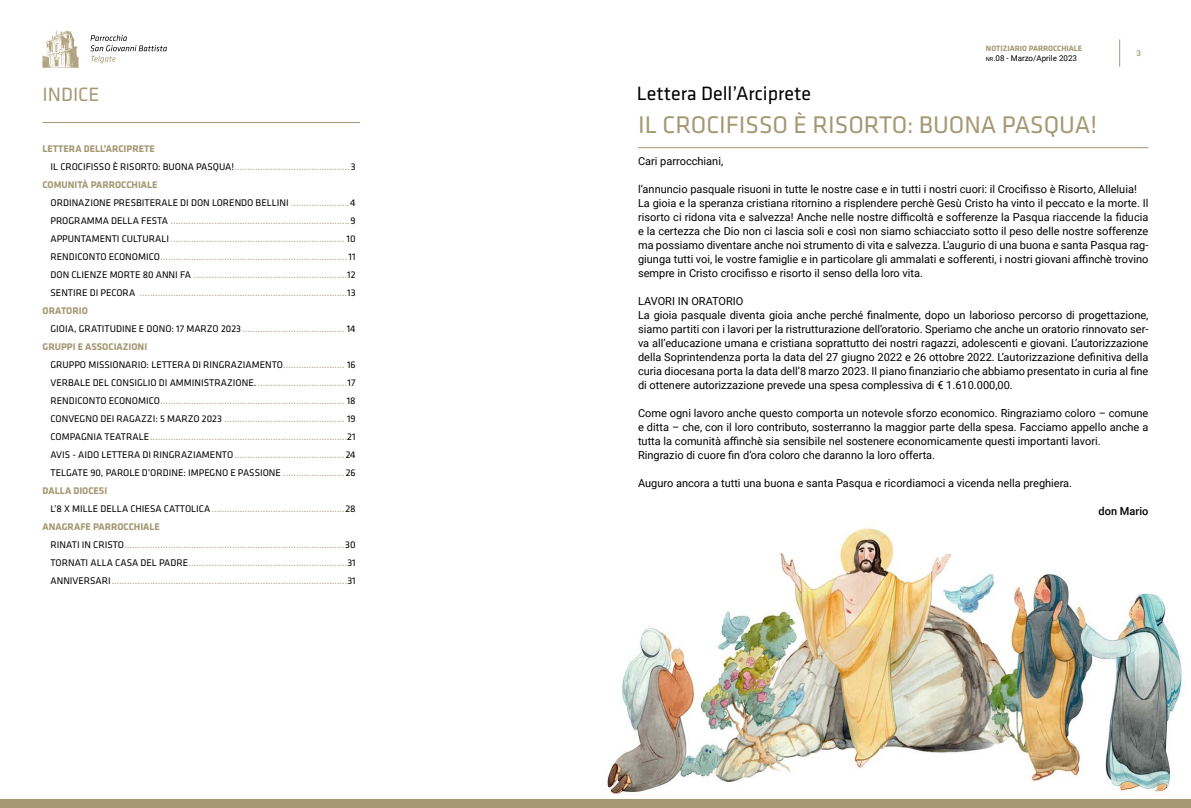
<style>
.page{position:relative;width:1191px;height:808px;background:#fff}
.page>*{position:absolute;margin:0;border:0;box-sizing:border-box;transform-origin:0 0}
.t1{font:25px "Klavika";color:#a59873}
.t2{font:20px "Klavika";color:#000}
.t3{font:20px "Klavika";color:#a59873}
.t4{font:11px/14px "Roboto";color:#000}
.t5{font:500 11px "Roboto";color:#000}
.t6{font:10px "Klavika";color:#a59873}
.t7{font:10px "Klavika";color:#000}
.t8{font:700 10px "Klavika";color:#a59873}
.t9{font:700 8px "Klavika";color:#a59873}
.t10{font:8px "Roboto";color:#000}
.t11{font:500 8px "Roboto";color:#a59873}
.s1{font-size:5.6px}
.s2{font-style:inherit}
.s3{color:#000}
.s4{color:#a59873}
</style>
<div class="page">
<div style="left:0;top:799px;width:1191px;height:9px;background:#a59873"></div>
<svg style="left:90px;top:35px;width:77px;height:28px"></svg>
<img style="left:42px;top:30px;width:37px;height:38px">
<svg style="left:1119px;top:39px;width:1px;height:28px"></svg>
<hr style="left:638px;top:147px;width:510px;height:1px;background:#a59873">
<hr style="left:43px;top:122px;width:317px;height:1px;background:#a59873">
<img style="left:607px;top:527px;width:577px;height:267px">
<h2 class="t3" style="left:43px;top:84px;width:58px">INDICE</h2>
<h2 class="t2" style="left:637px;top:83px;width:176px">Lettera Dell’Arciprete</h2>
<p class="t9" style="left:986px;top:44px;width:98px">NOTIZIARIO PARROCCHIALE</p>
<p class="t10" style="left:986px;top:53px;width:93px"><span class="s1">nr</span><span class="s2">.</span>08 - Marzo/Aprile 2023</p>
<h1 class="t1" style="left:638px;top:111px;width:461px">IL CROCIFISSO È RISORTO: BUONA PASQUA!</h1>
<p class="t11" style="left:1136px;top:48px;width:6px">3</p>
<p class="t8" style="left:43px;top:143px;width:114px">LETTERA DELL’ARCIPRETE</p>
<p class="t6" style="left:51px;top:161px;width:307px"><span class="s3">IL CROCIFISSO È RISORTO: BUONA PASQUA!</span>.............................................<span class="s3">3</span></p>
<p class="t8" style="left:43px;top:179px;width:116px">COMUNITÀ PARROCCHIALE</p>
<p class="t7" style="left:51px;top:197px;width:306px">ORDINAZIONE PRESBITERALE DI DON LORENDO BELLINI <span class="s4">.......................</span>4</p>
<p class="t6" style="left:51px;top:215px;width:306px"><span class="s3">PROGRAMMA DELLA FESTA</span> ......................................................................<span class="s3">9</span></p>
<p class="t6" style="left:51px;top:233px;width:307px"><span class="s3">APPUNTAMENTI CULTURALI</span> .................................................................... <span class="s3">10</span></p>
<p class="t6" style="left:51px;top:251px;width:306px"><span class="s3">RENDICONTO ECONOMICO</span>.........................................................................<span class="s3">11</span></p>
<p class="t6" style="left:51px;top:269px;width:306px"><span class="s3">DON CLIENZE MORTE 80 ANNI FA</span> ............................................................<span class="s3">12</span></p>
<p class="t6" style="left:51px;top:287px;width:307px"><span class="s3">SENTIRE DI PECORA</span> .................................................................................<span class="s3">13</span></p>
<p class="t8" style="left:43px;top:305px;width:47px">ORATORIO</p>
<p class="t6" style="left:51px;top:323px;width:307px"><span class="s3">GIOIA, GRATITUDINE E DONO: 17 MARZO 2023</span>........................................ <span class="s3">14</span></p>
<p class="t8" style="left:43px;top:341px;width:106px">GRUPPI E ASSOCIAZIONI</p>
<p class="t7" style="left:51px;top:359px;width:307px">GRUPPO MISSIONARIO: LETTERA DI RINGRAZIAMENTO<span class="s4">........................</span> 16</p>
<p class="t7" style="left:51px;top:377px;width:306px">VERBALE DEL CONSIGLIO DI AMMINISTRAZIONE. <span class="s4">...................................</span>17</p>
<p class="t6" style="left:51px;top:395px;width:307px"><span class="s3">RENDICONTO ECONOMICO</span>........................................................................ <span class="s3">18</span></p>
<p class="t6" style="left:51px;top:413px;width:306px"><span class="s3">CONVEGNO DEI RAGAZZI: 5 MARZO 2023</span> ............................................... <span class="s3">19</span></p>
<p class="t6" style="left:51px;top:431px;width:306px"><span class="s3">COMPAGNIA TEATRALE</span>.............................................................................<span class="s3">21</span></p>
<p class="t6" style="left:51px;top:449px;width:306px"><span class="s3">AVIS - AIDO LETTERA DI RINGRAZIAMENTO</span>...........................................<span class="s3">24</span></p>
<p class="t7" style="left:51px;top:467px;width:306px">TELGATE 90, PAROLE D’ORDINE: IMPEGNO E PASSIONE <span class="s4">........................</span>26</p>
<p class="t8" style="left:43px;top:485px;width:66px">DALLA DIOCESI</p>
<p class="t6" style="left:51px;top:503px;width:306px"><span class="s3">L’8 X MILLE DELLA CHIESA CATTOLICA</span>....................................................<span class="s3">28</span></p>
<p class="t8" style="left:43px;top:521px;width:119px">ANAGRAFE PARROCCHIALE</p>
<p class="t6" style="left:51px;top:539px;width:306px"><span class="s3">RINATI IN CRISTO</span>......................................................................................<span class="s3">30</span></p>
<p class="t6" style="left:51px;top:557px;width:307px"><span class="s3">TORNATI ALLA CASA DEL PADRE</span>..............................................................<span class="s3">31</span></p>
<p class="t6" style="left:51px;top:575px;width:307px"><span class="s3">ANNIVERSARI</span>............................................................................................<span class="s3">31</span></p>
<p class="t4" style="left:638px;top:153px;width:87px">Cari parrocchiani,</p>
<p class="t4" style="left:638px;top:181px;width:512px">l’annuncio pasquale risuoni in tutte le nostre case e in tutti i nostri cuori: il Crocifisso è Risorto, Alleluia!<br>La gioia e la speranza cristiana ritornino a risplendere perchè Gesù Cristo ha vinto il peccato e la morte. Il risorto ci ridona vita e salvezza! Anche nelle nostre difficoltà e sofferenze la Pasqua riaccende la fiducia e la certezza che Dio non ci lascia soli e così non siamo schiacciato sotto il peso delle nostre sofferenze ma possiamo diventare anche noi strumento di vita e salvezza. L’augurio di una buona e santa Pasqua rag&shy;giunga tutti voi, le vostre famiglie e in particolare gli ammalati e sofferenti, i nostri giovani affinchè trovino sempre in Cristo crocifisso e risorto il senso della loro vita.</p>
<p class="t4" style="left:638px;top:293px;width:512px">LAVORI IN ORATORIO<br>La gioia pasquale diventa gioia anche perché finalmente, dopo un laborioso percorso di progettazione, siamo partiti con i lavori per la ristrutturazione dell’oratorio. Speriamo che anche un oratorio rinnovato ser&shy;va all’educazione umana e cristiana soprattutto dei nostri ragazzi, adolescenti e giovani. L’autorizzazione della Soprintendenza porta la data del 27 giugno 2022 e 26 ottobre 2022. L’autorizzazione definitiva della curia diocesana porta la data dell’8 marzo 2023. Il piano finanziario che abbiamo presentato in curia al fine di ottenere autorizzazione prevede una spesa complessiva di € 1.610.000,00.</p>
<p class="t4" style="left:638px;top:405px;width:512px">Come ogni lavoro anche questo comporta un notevole sforzo economico. Ringraziamo coloro – comune e ditta – che, con il loro contributo, sosterranno la maggior parte della spesa. Facciamo appello anche a tutta la comunità affinchè sia sensibile nel sostenere economicamente questi importanti lavori.<br>Ringrazio di cuore fin d’ora coloro che daranno la loro offerta.</p>
<p class="t4" style="left:638px;top:475px;width:435px">Auguro ancora a tutti una buona e santa Pasqua e ricordiamoci a vicenda nella preghiera.</p>
<p class="t5" style="left:1098px;top:503px;width:51px">don Mario</p>
</div>
